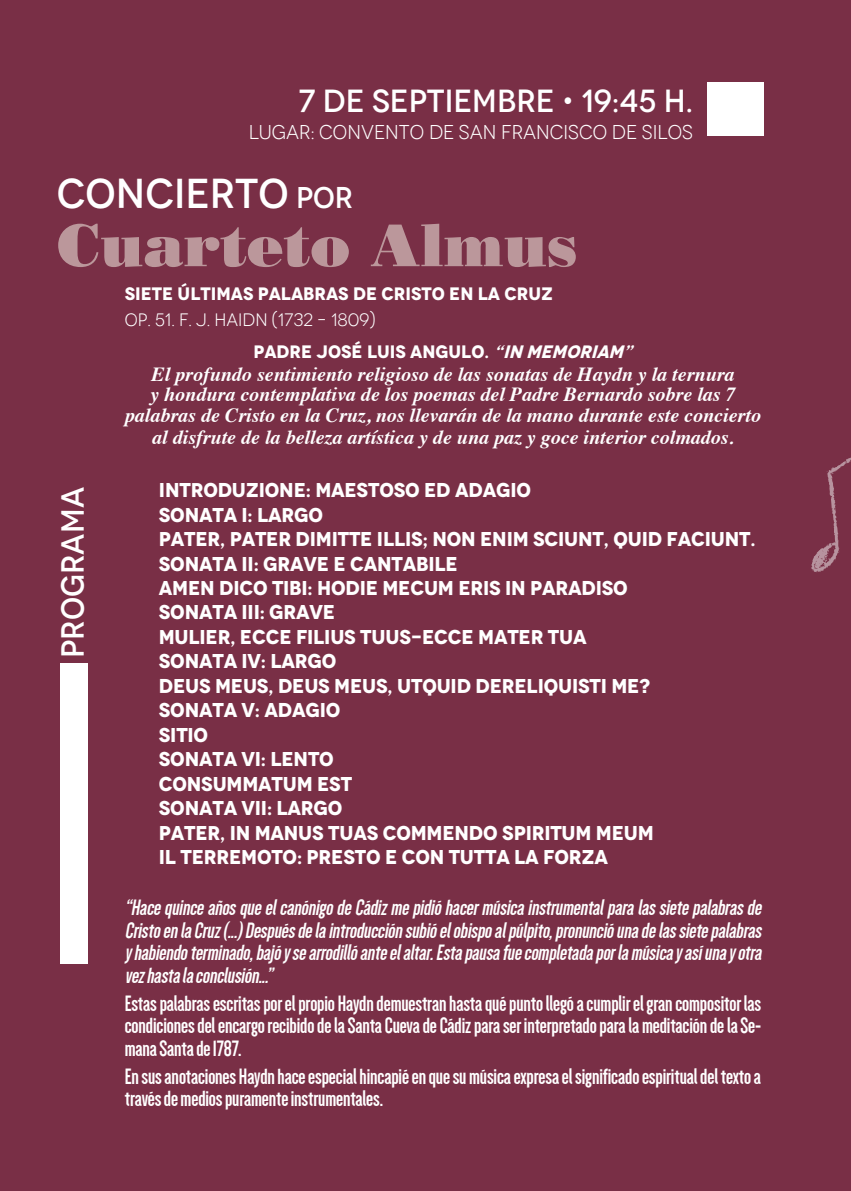
<style>
.page{position:relative;width:851px;height:1191px;background:#fff}
.page>*{position:absolute;margin:0;border:0;box-sizing:border-box;transform-origin:0 0}
.t1{font:60px "Bodoni Poster";color:#bb979b}
.t2{font:500 41.8px "Novecento";color:#fff}
.t3{font:500 32px "Novecento";color:#fff}
.t4{font:700 23px/22.4px "Dense W01";letter-spacing:-.005em;color:#fff;text-align:justify}
.t5{font:italic 700 23px/22.4px "Dense W01";color:#fff;text-align:justify}
.t6{font:700 20px/24.4px "Novecento";letter-spacing:-.01em;color:#fff}
.t7{font:italic 700 20px/20.4px "Times";color:#fff;text-align:center}
.t8{font:20px "Novecento";color:#fff}
.t9{font:700 18px "Novecento";color:#fff}
.t10{font:18px "Novecento";color:#fff}
.s1{font-size:30px}
.s2{font-style:italic}
</style>
<div class="page">
<div style="left:0;top:0;width:850px;height:1191px;background:#792f46"></div>
<div style="left:707px;top:82px;width:56px;height:54px;background:#fff"></div>
<div style="left:60px;top:663px;width:28px;height:301px;background:#fff"></div>
<svg style="left:811px;top:458px;width:39px;height:114px"></svg>
<p class="t3" style="left:299px;top:82px;width:396px">7 DE SEPTIEMBRE • 19:45 H.</p>
<p class="t8" style="left:249px;top:121px;width:446px">LUGAR: CONVENTO DE SAN FRANCISCO DE SILOS</p>
<p class="t2" style="left:57px;top:168px;width:298px">CONCIERTO <span class="s1">POR</span></p>
<p class="t1" style="left:57px;top:208px;width:521px">Cuarteto Almus</p>
<p class="t3" style="left:53px;top:658px;width:172px;rotate:-90deg">PROGRAMA</p>
<p class="t9" style="left:125px;top:282px;width:429px">SIETE ÚLTIMAS PALABRAS DE CRISTO EN LA CRUZ</p>
<p class="t10" style="left:125px;top:309px;width:252px">OP. 51. F. J. HAIDN (1732 – 1809)</p>
<p class="t9" style="left:253px;top:341px;width:387px">PADRE JOSÉ LUIS ANGULO. <span class="s2">“IN MEMORIAM”</span></p>
<p class="t7" style="left:125px;top:362px;width:637px">El profundo sentimiento religioso de las sonatas de Haydn y la ternura<br>y hondura contemplativa de los poemas del Padre Bernardo sobre las 7 palabras de Cristo en la Cruz, nos llevarán de la mano durante este concierto</p>
<p class="t7" style="left:152px;top:425px;width:583px">al disfrute de la belleza artística y de una paz y goce interior colmados.</p>
<p class="t6" style="left:159px;top:478px;width:598px">INTRODUZIONE: MAESTOSO ED ADAGIO<br>SONATA I: LARGO<br>PATER, PATER DIMITTE ILLIS; NON ENIM SCIUNT, QUID FACIUNT.<br>SONATA II: GRAVE E CANTABILE<br>AMEN DICO TIBI: HODIE MECUM ERIS IN PARADISO<br>SONATA III: GRAVE<br>MULIER, ECCE FILIUS TUUS-ECCE MATER TUA<br>SONATA IV: LARGO<br>DEUS MEUS, DEUS MEUS, UTQUID DERELIQUISTI ME?<br>SONATA V: ADAGIO<br>SITIO<br>SONATA VI: LENTO<br>CONSUMMATUM EST<br>SONATA VII: LARGO<br>PATER, IN MANUS TUAS COMMENDO SPIRITUM MEUM<br>IL TERREMOTO: PRESTO E CON TUTTA LA FORZA</p>
<p class="t5" style="left:125px;top:896px;width:642px">“HacequinceañosqueelcanónigodeCádizmepidióhacermúsicainstrumentalparalassietepalabrasde CristoenlaCruz(...)Despuésdelaintroducciónsubióelobispoalpúlpito,pronuncióunadelassietepalabras y habiendoterminado,bajóy searrodillóanteelaltar.Estapausafuecompletadaporlamúsicay asíunay otra vezhastalaconclusión...”</p>
<p class="t4" style="left:125px;top:992px;width:637px">Estas palabras escritas por el propio Haydn demuestran hasta qué punto llegó a cumplir el gran compositor las condiciones del encargo recibido de la Santa Cueva de Cádiz para ser interpretado para la meditación de la Se&shy;mana Santa de 1787.</p>
<p class="t4" style="left:125px;top:1065px;width:637px">En sus anotaciones Haydn hace especial hincapié en que su música expresa el significado espiritual del texto a través de medios puramente instrumentales.</p>
</div>
